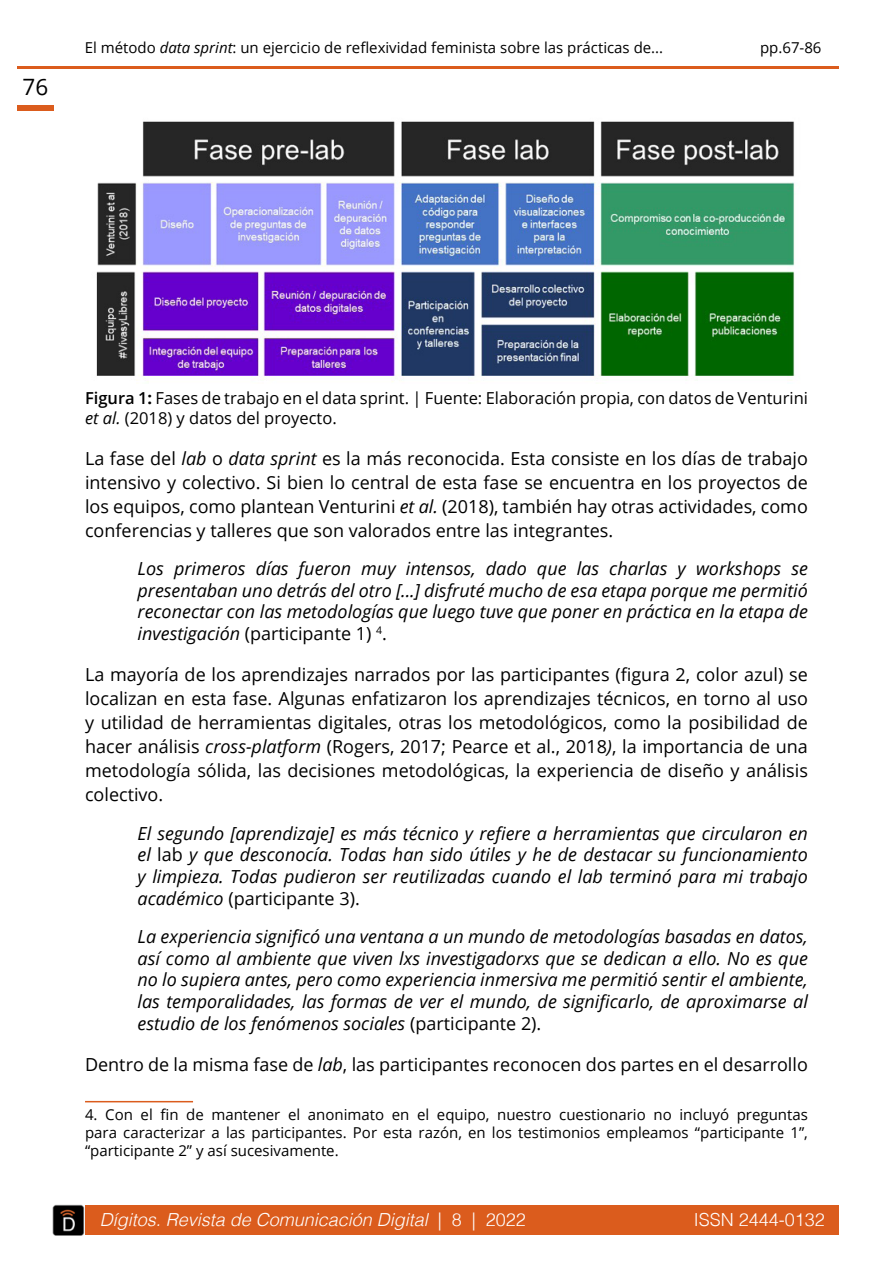
<style>
.page{position:relative;width:893px;height:1263px;background:#fff}
.page>*{position:absolute;margin:0;border:0;box-sizing:border-box;transform-origin:0 0}
.t1{font:22.5px "Open Sans";color:#000}
.t2{font:italic 18px/21.6px "Open Sans";color:#000;text-align:justify}
.t3{font:18px/24px "Open Sans";color:#000;text-align:justify}
.t4{font:italic 300 18px "Helvetica";color:#fff}
.t5{font:300 18px "Helvetica";color:#fff}
.t6{font:16.5px/19.8px "Open Sans";color:#000}
.t7{font:15px/18px "Open Sans";color:#000;text-align:justify}
.s1{font-style:italic}
.s2{font-weight:600}
.s3{font-weight:700}
.s4{font-style:normal}
</style>
<div class="page">
<div style="left:86px;top:1205px;width:753px;height:30px;background:#db5c1d"></div>
<img style="left:52px;top:1204px;width:34px;height:32px">
<div style="left:17px;top:106px;width:37px;height:5px;background:#db5c1d"></div>
<hr style="left:17px;top:66px;width:822px;height:2px;background:#db5c1d">
<hr style="left:85px;top:1101px;width:108px;height:1px;background:#db5c1d">
<img style="left:96px;top:121px;width:699px;height:261px">
<p class="t1" style="left:23px;top:71px;width:27px">76</p>
<p class="t7" style="left:85px;top:38px;width:580px">El método <span class="s1">data sprint</span>: un ejercicio de reflexividad feminista sobre las prácticas de...</p>
<p class="t7" style="left:760px;top:38px;width:63px">pp.67-86</p>
<p class="t6" style="left:85px;top:388px;width:724px"><span class="s2">Figura 1</span><span class="s3">:</span> Fases de trabajo en el data sprint. | Fuente: Elaboración propia, con datos de Venturini <span class="s1">et al.</span> (2018) y datos del proyecto.</p>
<p class="t3" style="left:85px;top:446px;width:724px">La fase del <span class="s1">lab</span> o <span class="s1">data sprint</span> es la más reconocida. Esta consiste en los días de trabajo intensivo y colectivo. Si bien lo central de esta fase se encuentra en los proyectos de los equipos, como plantean Venturini <span class="s1">et al.</span> (2018), también hay otras actividades, como conferencias y talleres que son valorados entre las integrantes.</p>
<p class="t2" style="left:138px;top:557px;width:672px">Los primeros días fueron muy intensos, dado que las charlas y workshops se presentaban uno detrás del otro [...] disfruté mucho de esa etapa porque me permitió reconectar con las metodologías que luego tuve que poner en práctica en la etapa de investigación <span class="s4">(participante 1)</span> <sup>4</sup><span class="s4">.</span></p>
<p class="t3" style="left:85px;top:662px;width:724px">La mayoría de los aprendizajes narrados por las participantes (figura 2, color azul) se localizan en esta fase. Algunas enfatizaron los aprendizajes técnicos, en torno al uso y utilidad de herramientas digitales, otras los metodológicos, como la posibilidad de hacer análisis <span class="s1">cross-platform</span> (Rogers, 2017; Pearce et al., 2018<span class="s1">)</span>, la importancia de una metodología sólida, las decisiones metodológicas, la experiencia de diseño y análisis colectivo.</p>
<p class="t2" style="left:138px;top:822px;width:672px">El segundo [aprendizaje] es más técnico y refiere a herramientas que circularon en el <span class="s4">lab</span> y que desconocía. Todas han sido útiles y he de destacar su funcionamiento y limpieza. Todas pudieron ser reutilizadas cuando el lab terminó para mi trabajo académico <span class="s4">(participante 3).</span></p>
<p class="t2" style="left:138px;top:925px;width:672px">La experiencia significó una ventana a un mundo de metodologías basadas en datos, así como al ambiente que viven lxs investigadorxs que se dedican a ello. No es que no lo supiera antes, pero como experiencia inmersiva me permitió sentir el ambiente, las temporalidades, las formas de ver el mundo, de significarlo, de aproximarse al estudio de los fenómenos sociales <span class="s4">(participante 2).</span></p>
<p class="t3" style="left:85px;top:1051px;width:724px">Dentro de la misma fase de <span class="s1">lab</span>, las participantes reconocen dos partes en el desarrollo</p>
<p class="t7" style="left:85px;top:1105px;width:724px">4. Con el fin de mantener el anonimato en el equipo, nuestro cuestionario no incluyó preguntas para caracterizar a las participantes. Por esta razón, en los testimonios empleamos “participante 1”, “participante 2” y así sucesivamente.</p>
<p class="t4" style="left:100px;top:1212px;width:428px">Dígitos. Revista de Comunicación Digital <span class="s4">| 8 | 2022</span></p>
<p class="t5" style="left:694px;top:1212px;width:133px">ISSN 2444-0132</p>
</div>
